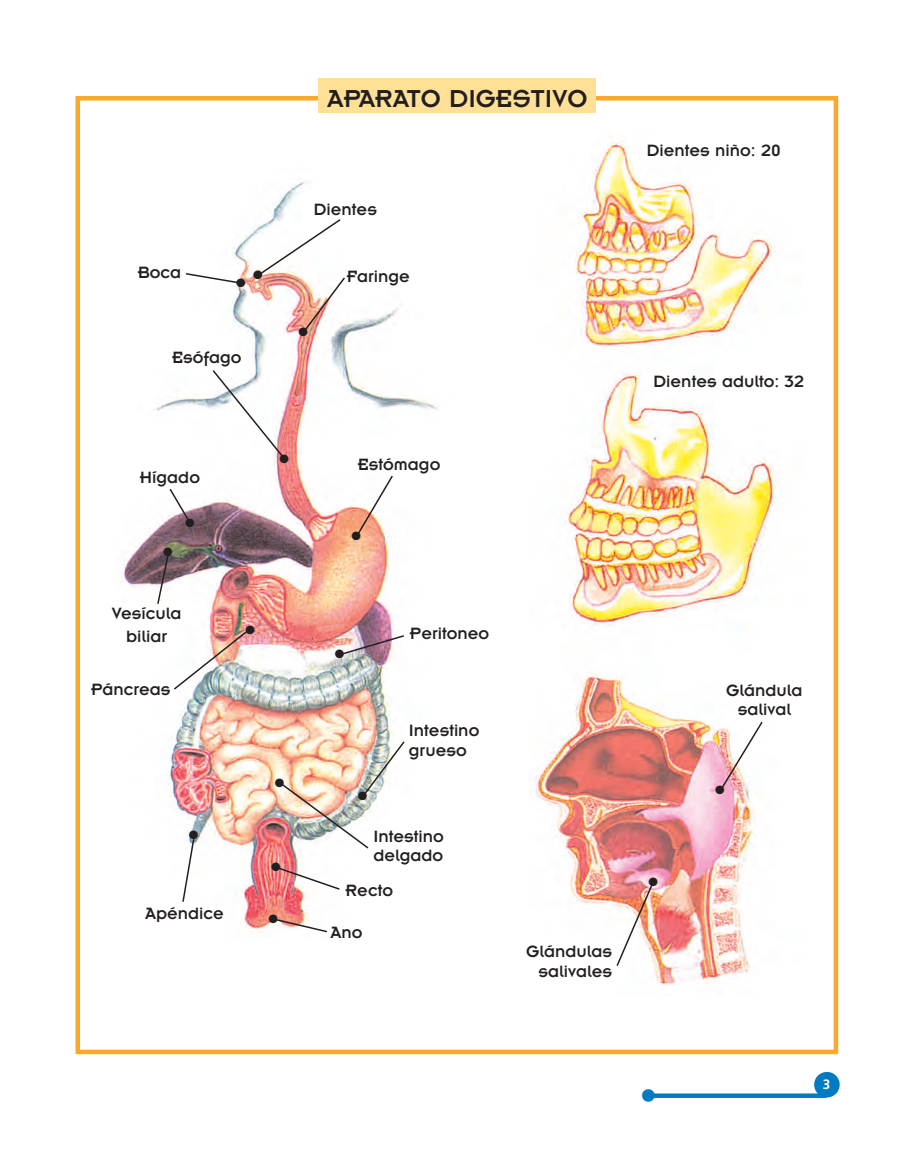
<style>
.page{position:relative;width:916px;height:1172px;background:#fff}
.page>*{position:absolute;margin:0;border:0;box-sizing:border-box;transform-origin:0 0}
.t1{font:700 36px "Frutiger";color:#007ac2}
.t2{font:27px "Insignia A";color:#231f20}
.t3{font:18px/19.5px "Insignia A";color:#231f20;text-align:center}
.t4{font:700 13.5px "Frutiger";color:#fff}
.t5{font:12px "Zapf Dingbats";color:#231f20}
</style>
<div class="page">
<img style="left:75px;top:78px;width:765px;height:1020px">
<h2 class="t2" style="left:327px;top:90px;width:262px">APARATO DIGESTIVO</h2>
<p class="t3" style="left:138px;top:264px;width:45px">Boca</p>
<p class="t5" style="left:236px;top:276px;width:11px">●</p>
<p class="t5" style="left:253px;top:268px;width:11px">●</p>
<p class="t3" style="left:172px;top:349px;width:71px">Esófago</p>
<p class="t3" style="left:313px;top:201px;width:65px">Dientes</p>
<p class="t5" style="left:298px;top:325px;width:11px">●</p>
<p class="t3" style="left:347px;top:268px;width:65px">Faringe</p>
<p class="t3" style="left:140px;top:469px;width:62px">Hígado</p>
<p class="t5" style="left:163px;top:545px;width:11px">●</p>
<p class="t5" style="left:185px;top:516px;width:11px">●</p>
<p class="t5" style="left:279px;top:451px;width:11px">●</p>
<p class="t3" style="left:358px;top:457px;width:84px">Estómago</p>
<p class="t5" style="left:351px;top:529px;width:11px">●</p>
<p class="t3" style="left:112px;top:604px;width:71px;line-height:22.5px">Vesícula biliar</p>
<p class="t3" style="left:91px;top:681px;width:81px">Páncreas</p>
<p class="t5" style="left:189px;top:828px;width:11px">●</p>
<p class="t3" style="left:145px;top:905px;width:80px">Apéndice</p>
<p class="t5" style="left:245px;top:622px;width:11px">●</p>
<p class="t3" style="left:410px;top:625px;width:81px">Peritoneo</p>
<p class="t5" style="left:335px;top:647px;width:11px">●</p>
<p class="t5" style="left:275px;top:775px;width:11px">●</p>
<p class="t5" style="left:271px;top:860px;width:11px">●</p>
<p class="t5" style="left:268px;top:911px;width:11px">●</p>
<p class="t5" style="left:358px;top:788px;width:11px">●</p>
<p class="t3" style="left:409px;top:722px;width:72px;text-align:left">Intestino grueso</p>
<p class="t3" style="left:373px;top:828px;width:72px;text-align:left">Intestino delgado</p>
<p class="t3" style="left:345px;top:883px;width:49px">Recto</p>
<p class="t3" style="left:330px;top:925px;width:34px">Ano</p>
<p class="t3" style="left:526px;top:943px;width:88px;text-align:right">Glándulas salivales</p>
<p class="t3" style="left:646px;top:142px;width:136px">Dientes niño: 20</p>
<p class="t3" style="left:653px;top:374px;width:152px">Dientes adulto: 32</p>
<p class="t3" style="left:726px;top:682px;width:78px">Glándula salival</p>
<p class="t5" style="left:648px;top:874px;width:11px">●</p>
<p class="t5" style="left:715px;top:783px;width:11px">●</p>
<h1 class="t1" style="left:639px;top:1081px;width:19px">•</h1>
<p class="t4" style="left:822px;top:1079px;width:9px">3</p>
</div>
